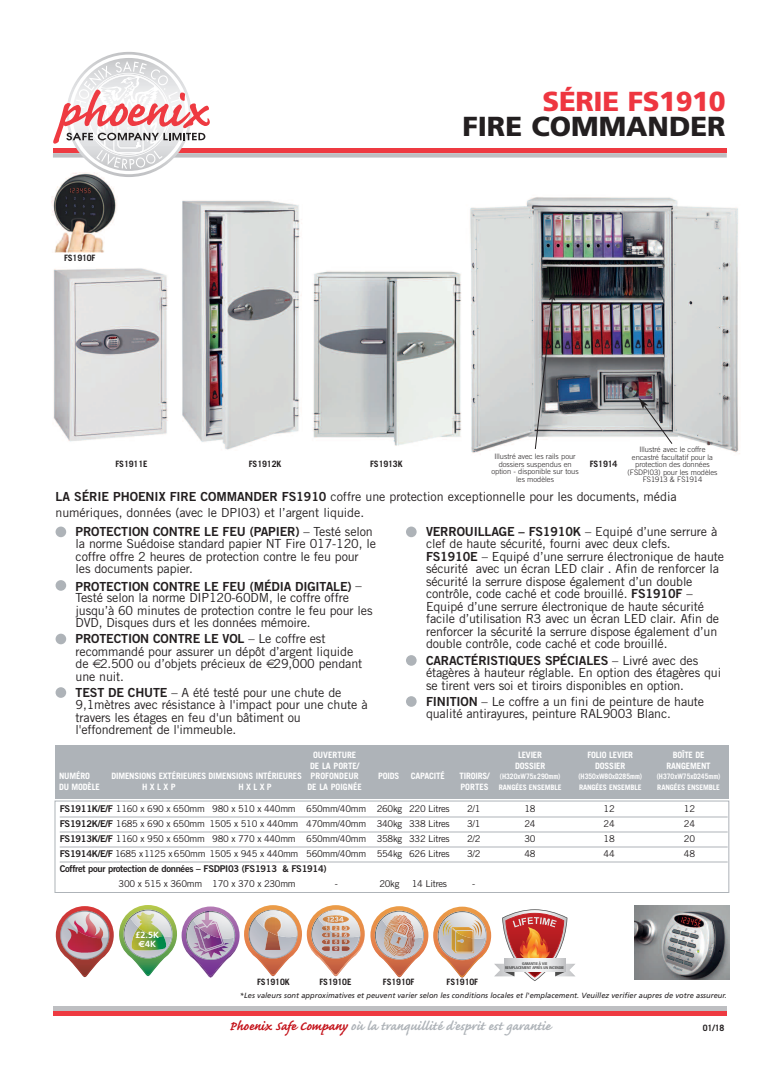
<style>
.page{position:relative;width:780px;height:1088px;background:#fff}
.page>*{position:absolute;margin:0;border:0;box-sizing:border-box;transform-origin:0 0}
.t1{font:900 27.5px "Frutiger";color:#231f20}
.t2{font:900 27.5px "Frutiger";letter-spacing:-.01em;color:#ee3640}
.t3{font:700 16.25px "Caflisch Script";color:#aeb3b8}
.t4{font:12.5px/12.5px "Trade Gothic";letter-spacing:-.01em;color:#231f20}
.t5{font:12.5px "Trade Gothic Bold Two";letter-spacing:-.01em;color:#231f20}
.t6{font:9.38px "Trade Gothic";letter-spacing:-.03em;color:#231f20}
.t7{font:9.38px "Trade Gothic Bold Two";letter-spacing:-.03em;color:#231f20}
.t8{font:700 9px/8.2px "Frutiger";color:#fff;text-align:center}
.t9{font:700 8.75px "Trade Gothic";letter-spacing:-.015em;color:#fff}
.t10{font:700 8.75px "Trade Gothic";letter-spacing:-.01em;color:#231f20}
.t11{font:300 7.5px/7.5px "Trade Gothic";color:#231f20;text-align:center}
.t12{font:italic 7.5px "Frutiger";color:#231f20}
.t13{font:700 7.5px "Trade Gothic";color:#fff;scale:.9 1}
.t14{font:700 7.5px "Trade Gothic";color:#fff}
.t15{font:800 4px/4.8px "Rotis Semi Sans";color:#333;text-align:center;scale:.91 1}
.s1{font-family:"Trade Gothic Bold Two"}
.s2{font-family:"Trade Gothic"}
.s3{font-size:8.75px}
.s4{font-family:"Euro Sans"}
.s5{color:#c4121a}
</style>
<div class="page">
<img style="left:53px;top:197px;width:687px;height:257px">
<div style="left:55px;top:801px;width:674px;height:92px;border:1px solid #aeb3b8"></div>
<hr style="left:60px;top:817px;width:667px;height:1px;background:#aeb3b8">
<hr style="left:60px;top:832px;width:667px;height:1px;background:#aeb3b8">
<hr style="left:60px;top:847px;width:667px;height:1px;background:#aeb3b8">
<hr style="left:60px;top:862px;width:667px;height:1px;background:#aeb3b8">
<div style="left:55px;top:745px;width:674px;height:53px;background:#aeb3b8"></div>
<div style="left:56px;top:526px;width:10px;height:11px;background:#aeb3b8;border-radius:50%"></div>
<div style="left:406px;top:655px;width:10px;height:11px;background:#aeb3b8;border-radius:50%"></div>
<div style="left:406px;top:696px;width:10px;height:11px;background:#aeb3b8;border-radius:50%"></div>
<div style="left:56px;top:580px;width:10px;height:11px;background:#aeb3b8;border-radius:50%"></div>
<div style="left:406px;top:526px;width:10px;height:11px;background:#aeb3b8;border-radius:50%"></div>
<div style="left:56px;top:634px;width:10px;height:10px;background:#aeb3b8;border-radius:50%"></div>
<div style="left:56px;top:687px;width:10px;height:11px;background:#aeb3b8;border-radius:50%"></div>
<img style="left:56px;top:906px;width:58px;height:39px">
<img style="left:57px;top:943px;width:55px;height:34px">
<img style="left:68px;top:935px;width:34px;height:17px">
<img style="left:78px;top:931px;width:25px;height:7px">
<svg style="left:638px;top:398px;width:34px;height:46px;background:#ababad"></svg>
<svg style="left:535px;top:289px;width:20px;height:160px;background:#938d8e"></svg>
<img style="left:51px;top:177px;width:67px;height:75px">
<hr style="left:53px;top:1007px;width:673px;height:4px;background:#bebfc2">
<hr style="left:53px;top:1011px;width:673px;height:4px;background:#ee3a41">
<svg style="left:53px;top:52px;width:673px;height:125px"></svg>
<img style="left:634px;top:905px;width:95px;height:74px">
<img style="left:119px;top:905px;width:456px;height:76px">
<p class="t10" style="left:64px;top:254px;width:33px">FS1910F</p>
<h1 class="t2" style="left:542px;top:91px;width:184px">SÉRIE FS1910</h1>
<h1 class="t1" style="left:462px;top:116px;width:264px">FIRE COMMANDER</h1>
<p class="t11" style="left:491px;top:454px;width:89px">Illustré avec les rails pour dossiers suspendus en option - disponible sur tous les modèles</p>
<p class="t10" style="left:115px;top:460px;width:33px">FS1911E</p>
<p class="t10" style="left:249px;top:460px;width:34px">FS1912K</p>
<p class="t10" style="left:370px;top:460px;width:34px">FS1913K</p>
<p class="t10" style="left:589px;top:460px;width:29px">FS1914</p>
<p class="t11" style="left:627px;top:446px;width:92px">Illustré avec le coffre encastré facultatif pour la protection des données (FSDPI03) pour les modèles<br>FS1913 &amp; FS1914</p>
<p class="t4" style="left:56px;top:489px;width:622px;line-height:16.2px"><span class="s1">LA SÉRIE PHOENIX FIRE COMMANDER FS1910</span> coffre une protection exceptionnelle pour les documents, média numériques, données (avec le DPI03) et l’argent liquide.</p>
<p class="t5" style="left:76px;top:527px;width:299px">PROTECTION CONTRE LE FEU (PAPIER) <span class="s2">– Testé selon</span></p>
<p class="t4" style="left:76px;top:539px;width:302px">la norme Suédoise standard papier NT Fire 017-120, le coffre offre 2 heures de protection contre le feu pour les documents papier.</p>
<p class="t5" style="left:76px;top:582px;width:288px">PROTECTION CONTRE LE FEU (MÉDIA DIGITALE) <span class="s2">–</span></p>
<p class="t4" style="left:76px;top:592px;width:298px">Testé selon la norme DIP120-60DM, le coffre offre jusqu’à 60 minutes de protection contre le feu pour les<br>DVD, Disques durs et les données mémoire.</p>
<p class="t5" style="left:76px;top:634px;width:251px">PROTECTION CONTRE LE VOL <span class="s2">– Le coffre est</span></p>
<p class="t4" style="left:76px;top:646px;width:288px">recommandé pour assurer un dépôt d’argent liquide de 2.500 ou d’objets précieux de 29,000 pendant une nuit.</p>
<p class="t4" style="left:76px;top:687px;width:293px"><span class="s1">TEST DE CHUTE</span> – A été testé pour une chute de 9,1mètres avec résistance à l'impact pour une chute à travers les étages en feu d'un bâtiment ou l'effondrement de l'immeuble.</p>
<p class="t5" style="left:426px;top:527px;width:293px">VERROUILLAGE – FS1910K <span class="s2">– Equipé d’une serrure à</span></p>
<p class="t4" style="left:426px;top:539px;width:299px">clef de haute sécurité, fourni avec deux clefs.<br><span class="s1">FS1910E</span> – Equipé d’une serrure électronique de haute sécurité avec un écran LED clair . Afin de renforcer la sécurité la serrure dispose également d’un double contrôle, code caché et code brouillé. <span class="s1">FS1910F</span> – Equipé d’une serrure électronique de haute sécurité facile d’utilisation R3 avec un écran LED clair. Afin de renforcer la sécurité la serrure dispose également d’un double contrôle, code caché et code brouillé.</p>
<p class="t5" style="left:426px;top:655px;width:274px">CARACTÉRISTIQUES SPÉCIALES <span class="s2">– Livré avec des</span></p>
<p class="t4" style="left:426px;top:667px;width:297px">étagères à hauteur réglable. En option des étagères qui se tirent vers soi et tiroirs disponibles en option.</p>
<p class="t4" style="left:426px;top:696px;width:280px"><span class="s1">FINITION</span> – Le coffre a un fini de peinture de haute qualité antirayures, peinture RAL9003 Blanc.</p>
<p class="t9" style="left:313px;top:752px;width:45px">OUVERTURE</p>
<p class="t9" style="left:518px;top:752px;width:26px">LEVIER</p>
<p class="t9" style="left:587px;top:752px;width:47px">FOLIO LEVIER</p>
<p class="t9" style="left:672px;top:752px;width:33px">BOÎTE DE</p>
<p class="t9" style="left:310px;top:762px;width:51px">DE LA PORTE/</p>
<p class="t9" style="left:515px;top:762px;width:32px">DOSSIER</p>
<p class="t9" style="left:595px;top:762px;width:32px">DOSSIER</p>
<p class="t9" style="left:666px;top:762px;width:46px">RANGEMENT</p>
<p class="t9" style="left:59px;top:773px;width:32px">NUMÉRO</p>
<p class="t9" style="left:111px;top:773px;width:249px">DIMENSIONS EXTÉRIEURES DIMENSIONS INTÉRIEURES PROFONDEUR</p>
<p class="t9" style="left:378px;top:773px;width:23px">POIDS</p>
<p class="t9" style="left:410px;top:773px;width:36px">CAPACITÉ</p>
<p class="t13" style="left:459px;top:774px;width:114px"><span class="s3">TIROIRS/</span> (H320xW75x290mm)</p>
<p class="t13" style="left:578px;top:774px;width:72px">(H350xW80xD285mm)</p>
<p class="t13" style="left:656px;top:774px;width:72px">(H370xW75xD245mm)</p>
<p class="t9" style="left:59px;top:783px;width:42px">DU MODÈLE</p>
<p class="t9" style="left:142px;top:783px;width:35px">HXLXP</p>
<p class="t9" style="left:238px;top:783px;width:35px">HXLXP</p>
<p class="t9" style="left:307px;top:783px;width:56px">DE LA POIGNÉE</p>
<p class="t14" style="left:460px;top:784px;width:102px"><span class="s3">PORTES</span> RANGÉES ENSEMBLE</p>
<p class="t14" style="left:579px;top:784px;width:64px">RANGÉES ENSEMBLE</p>
<p class="t14" style="left:657px;top:784px;width:64px">RANGÉES ENSEMBLE</p>
<p class="t6" style="left:60px;top:805px;width:391px"><span class="s1">FS1911K/E/F</span> 1160 x 690 x 650mm 980 x 510 x 440mm 650mm/40mm 260kg 220 Litres</p>
<p class="t6" style="left:467px;top:805px;width:15px">2/1</p>
<p class="t6" style="left:524px;top:805px;width:13px">18</p>
<p class="t6" style="left:603px;top:805px;width:13px">12</p>
<p class="t6" style="left:684px;top:805px;width:13px">12</p>
<p class="t6" style="left:60px;top:820px;width:391px"><span class="s1">FS1912K/E/F</span> 1685 x 690 x 650mm 1505 x 510 x 440mm 470mm/40mm 340kg 338 Litres</p>
<p class="t6" style="left:467px;top:820px;width:15px">3/1</p>
<p class="t6" style="left:524px;top:820px;width:13px">24</p>
<p class="t6" style="left:603px;top:820px;width:13px">24</p>
<p class="t6" style="left:684px;top:820px;width:13px">24</p>
<p class="t6" style="left:60px;top:835px;width:391px"><span class="s1">FS1913K/E/F</span> 1160 x 950 x 650mm 980 x 770 x 440mm 650mm/40mm 358kg 332 Litres</p>
<p class="t6" style="left:467px;top:835px;width:15px">2/2</p>
<p class="t6" style="left:524px;top:835px;width:13px">30</p>
<p class="t6" style="left:603px;top:835px;width:13px">18</p>
<p class="t6" style="left:684px;top:835px;width:13px">20</p>
<p class="t6" style="left:60px;top:850px;width:391px"><span class="s1">FS1914K/E/F</span> 1685 x1125 x 650mm 1505 x 945 x 440mm 560mm/40mm 554kg 626 Litres</p>
<p class="t6" style="left:467px;top:850px;width:15px">3/2</p>
<p class="t6" style="left:524px;top:850px;width:13px">48</p>
<p class="t6" style="left:603px;top:850px;width:13px">44</p>
<p class="t6" style="left:684px;top:850px;width:13px">48</p>
<p class="t7" style="left:60px;top:865px;width:268px">Coffret pour protection de données – FSDPI03 (FS1913 &amp; FS1914)</p>
<p class="t6" style="left:119px;top:880px;width:179px">300 x 515 x 360mm 170 x 370 x 230mm</p>
<p class="t6" style="left:334px;top:880px;width:5px">-</p>
<p class="t6" style="left:379px;top:880px;width:21px">20kg</p>
<p class="t6" style="left:412px;top:880px;width:37px">14 Litres</p>
<p class="t6" style="left:472px;top:880px;width:5px">-</p>
<p class="t8" style="left:136px;top:932px;width:25px">£2.5K <span class="s4">€</span>4K</p>
<p class="t10" style="left:257px;top:979px;width:34px">FS1910K</p>
<p class="t10" style="left:319px;top:979px;width:33px">FS1910E</p>
<p class="t10" style="left:383px;top:979px;width:33px">FS1910F</p>
<p class="t10" style="left:446px;top:979px;width:33px">FS1910F</p>
<p class="t15" style="left:505px;top:961px;width:66px">GARANTIE À VIE<br>REMPLACEMENT APRÈS UN INCENDIE</p>
<p class="t12" style="left:240px;top:992px;width:488px">*Les valeurs sont approximatives et peuvent varier selon les conditions locales et l'emplacement. Veuillez verifier aupres de votre assureur.</p>
<h2 class="t3" style="left:229px;top:1015px;width:323px"><span class="s5">Phoenix Safe Company</span> où la tranquillité d’esprit est garantie</h2>
<p class="t10" style="left:702px;top:1024px;width:23px">01/18</p>
</div>
